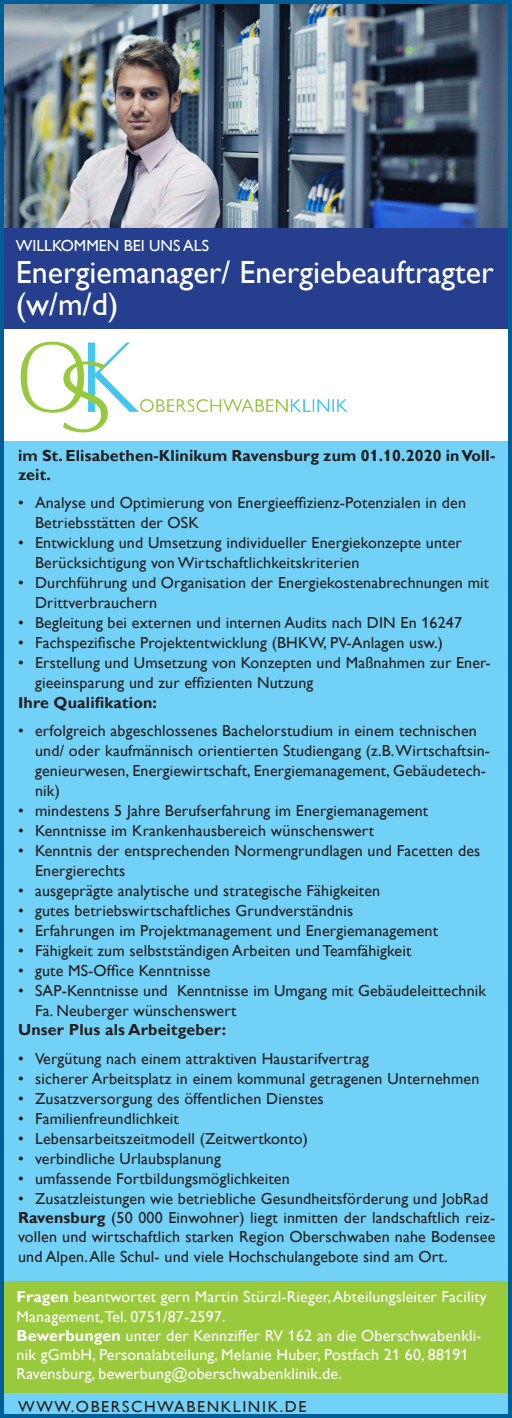
<style>
.page{position:relative;width:512px;height:1418px;background:#fff}
.page>*{position:absolute;margin:0;border:0;box-sizing:border-box;transform-origin:0 0}
.t1{font:32px/32px "Gill Alt One";color:#fff}
.gill{font:16px/20px "Gill Alt One";letter-spacing:.01em;color:#231f20}
.t2{font:16px/19.2px "Gill Alt One";letter-spacing:.01em;color:#fff}
.t3{font:700 16px/19.2px "Gill Alt One";letter-spacing:.01em;color:#231f20}
.gill-2{font:16px "Gill Alt One";letter-spacing:.1em;color:#231f20}
.s1{font-weight:700}
</style>
<div class="page">
<img style="left:5px;top:5px;width:502px;height:223px">
<div style="left:0;top:440px;width:512px;height:977px;background:#72d1f6"></div>
<div style="left:0;top:1281px;width:512px;height:112px;background:#99ca3b"></div>
<div style="left:0;top:329px;width:512px;height:112px;background:#fff"></div>
<div style="left:0;top:228px;width:512px;height:101px;background:#253f8e"></div>
<img style="left:21px;top:341px;width:30px;height:55px">
<div style="left:0;top:0;width:512px;height:1417px;border:4px solid #005d95"></div>
<p class="t2" style="left:16px;top:235px;width:195px">WILLKOMMEN BEI UNS ALS</p>
<p class="t1" style="left:16px;top:256px;width:479px">Energiemanager/ Energiebeauftragter (w/m/d)</p>
<p class="t3" style="left:18px;top:445px;width:479px">im St. Elisabethen-Klinikum Ravensburg zum 01.10.2020 in Voll&shy;zeit.</p>
<p class="gill" style="left:35px;top:493px;width:432px;text-indent:-17px">• Analyse und Optimierung von Energieeffizienz-Potenzialen in den<br>Betriebsstätten der OSK</p>
<p class="gill" style="left:35px;top:533px;width:428px;text-indent:-17px">• Entwicklung und Umsetzung individueller Energiekonzepte unter<br>Berücksichtigung von Wirtschaftlichkeitskriterien</p>
<p class="gill" style="left:35px;top:573px;width:456px;text-indent:-17px">• Durchführung und Organisation der Energiekostenabrechnungen mit<br>Drittverbrauchern</p>
<p class="gill" style="left:18px;top:613px;width:446px">• Begleitung bei externen und internen Audits nach DIN En 16247</p>
<p class="gill" style="left:18px;top:633px;width:426px">• Fachspezifische Projektentwicklung (BHKW, PV-Anlagen usw.)</p>
<p class="gill" style="left:35px;top:653px;width:457px;text-indent:-17px">• Erstellung und Umsetzung von Konzepten und Maßnahmen zur Ener&shy;gieeinsparung und zur effizienten Nutzung</p>
<p class="t3" style="left:18px;top:692px;width:140px">Ihre Qualifikation:</p>
<p class="gill" style="left:35px;top:720px;width:456px;text-indent:-17px">• erfolgreich abgeschlossenes Bachelorstudium in einem technischen und/ oder kaufmännisch orientierten Studiengang (z.B. Wirtschaftsin&shy;genieurwesen, Energiewirtschaft, Energiemanagement, Gebäudetech&shy;nik)</p>
<p class="gill" style="left:18px;top:800px;width:412px">• mindestens 5 Jahre Berufserfahrung im Energiemanagement</p>
<p class="gill" style="left:18px;top:820px;width:357px">• Kenntnisse im Krankenhausbereich wünschenswert</p>
<p class="gill" style="left:35px;top:840px;width:447px;text-indent:-17px">• Kenntnis der entsprechenden Normengrundlagen und Facetten des<br>Energierechts</p>
<p class="gill" style="left:18px;top:880px;width:364px">• ausgeprägte analytische und strategische Fähigkeiten</p>
<p class="gill" style="left:18px;top:900px;width:337px">• gutes betriebswirtschaftliches Grundverständnis</p>
<p class="gill" style="left:18px;top:920px;width:422px">• Erfahrungen im Projektmanagement und Energiemanagement</p>
<p class="gill" style="left:18px;top:940px;width:395px">• Fähigkeit zum selbstständigen Arbeiten und Teamfähigkeit</p>
<p class="gill" style="left:18px;top:960px;width:194px">• gute MS-Office Kenntnisse</p>
<p class="gill" style="left:35px;top:980px;width:453px;text-indent:-17px">• SAP-Kenntnisse und Kenntnisse im Umgang mit Gebäudeleittechnik<br>Fa. Neuberger wünschenswert</p>
<p class="t3" style="left:18px;top:1020px;width:210px">Unser Plus als Arbeitgeber:</p>
<p class="gill" style="left:18px;top:1048px;width:353px">• Vergütung nach einem attraktiven Haustarifvertrag</p>
<p class="gill" style="left:18px;top:1068px;width:463px">• sicherer Arbeitsplatz in einem kommunal getragenen Unternehmen</p>
<p class="gill" style="left:18px;top:1088px;width:307px">• Zusatzversorgung des öffentlichen Dienstes</p>
<p class="gill" style="left:18px;top:1108px;width:162px">• Familienfreundlichkeit</p>
<p class="gill" style="left:18px;top:1128px;width:292px">• Lebensarbeitszeitmodell (Zeitwertkonto)</p>
<p class="gill" style="left:18px;top:1148px;width:204px">• verbindliche Urlaubsplanung</p>
<p class="gill" style="left:18px;top:1168px;width:273px">• umfassende Fortbildungsmöglichkeiten</p>
<p class="gill" style="left:18px;top:1188px;width:472px">• Zusatzleistungen wie betriebliche Gesundheitsförderung und JobRad</p>
<p class="gill" style="left:18px;top:1208px;width:479px;line-height:19.2px;text-align:justify"><span class="s1">Ravensburg</span> (50 000 Einwohner) liegt inmitten der landschaftlich reiz&shy;vollen und wirtschaftlich starken Region Oberschwaben nahe Bodensee und Alpen. Alle Schul- und viele Hochschulangebote sind am Ort.</p>
<p class="t2" style="left:17px;top:1287px;width:472px"><span class="s1">Fragen</span> beantwortet gern Martin Stürzl-Rieger, Abteilungsleiter Facility<br>Management, Tel. 0751/87-2597.</p>
<p class="t2" style="left:17px;top:1325px;width:467px"><span class="s1">Bewerbungen</span> unter der Kennziffer RV 162 an die Oberschwabenkli&shy;nik gGmbH, Personalabteilung, Melanie Huber, Postfach 21 60, 88191<br>Ravensburg, bewerbung@oberschwabenklinik.de.</p>
<p class="gill-2" style="left:18px;top:1397px;width:290px">WWW.OBERSCHWABENKLINIK.DE</p>
</div>
